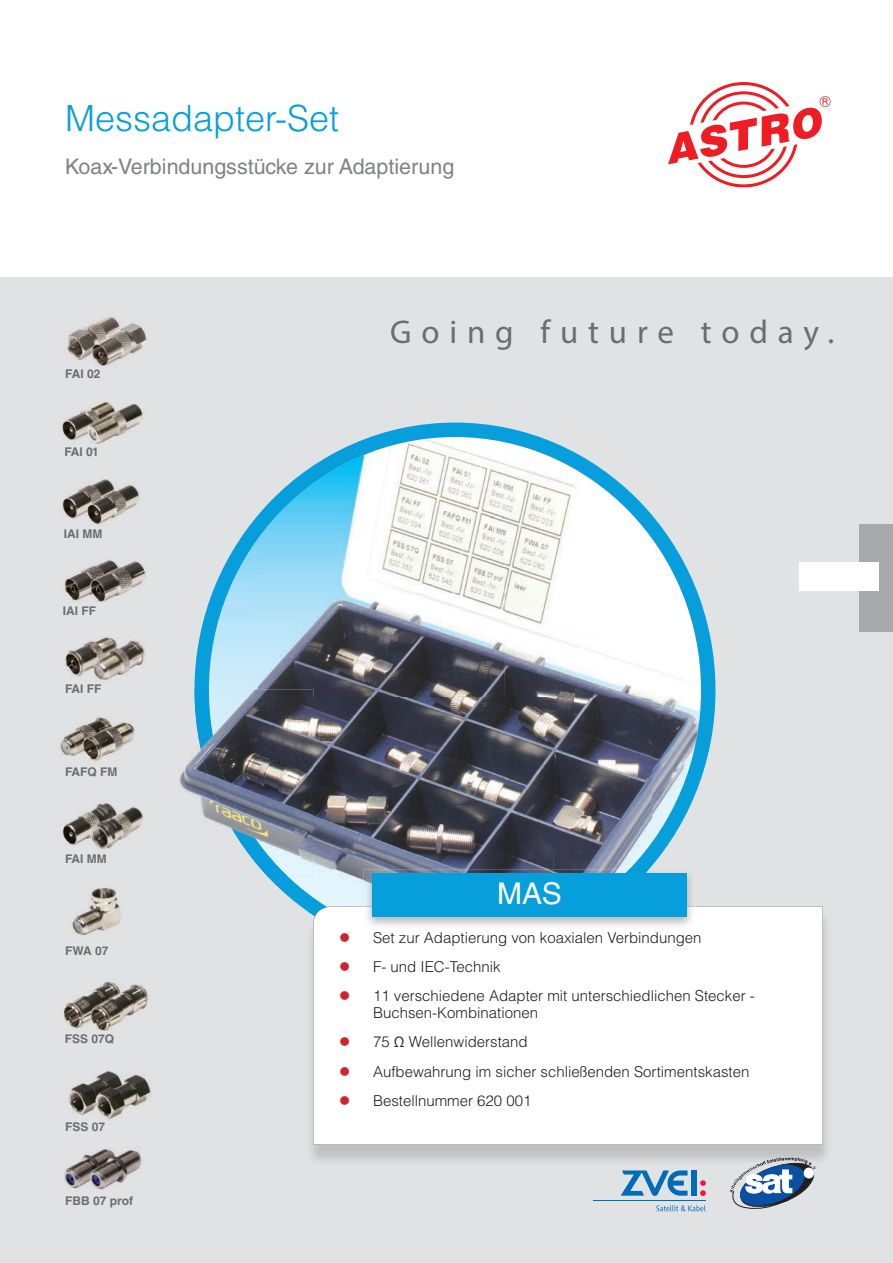
<style>
.page{position:relative;width:893px;height:1263px;background:#fff}
.page>*{position:absolute;margin:0;border:0;box-sizing:border-box;transform-origin:0 0}
.t1{font:300 36px "Helvetica LT Std";color:#069edb}
.t2{font:33px "Myriad Pro";letter-spacing:.3em;color:#6c6d70}
.t3{font:30px "Helvetica LT Std";color:#fff}
.t4{font:21.45px "Helvetica LT Std";color:#808285}
.t5{font:300 15px/16.5px "Helvetica LT Std";color:#231f20}
.t6{font:700 12px "Helvetica LT Std";color:#6c6d70}
.s1{color:#d1232a}
.s2{font-weight:400}
</style>
<div class="page">
<svg style="left:668px;top:82px;width:162px;height:106px"></svg>
<div style="left:0;top:277px;width:893px;height:986px;background:#e1e2e4"></div>
<div style="left:859px;top:524px;width:34px;height:107px;background:#a8a9ad"></div>
<div style="left:799px;top:563px;width:79px;height:27px;background:#fff"></div>
<svg style="left:194px;top:423px;width:521px;height:487px"></svg>
<img style="left:179px;top:756px;width:15px;height:39px">
<img style="left:288px;top:689px;width:25px;height:187px">
<img style="left:194px;top:689px;width:94px;height:187px">
<svg style="left:730px;top:1157px;width:86px;height:52px"></svg>
<svg style="left:306px;top:910px;width:7px;height:5px"></svg>
<div style="left:313px;top:906px;width:510px;height:238px;background:#fff"></div>
<img style="left:649px;top:869px;width:46px;height:37px">
<img style="left:364px;top:869px;width:220px;height:37px">
<img style="left:584px;top:869px;width:65px;height:4px">
<img style="left:364px;top:906px;width:331px;height:23px">
<div style="left:372px;top:873px;width:315px;height:44px;background:#069edb"></div>
<img style="left:66px;top:315px;width:81px;height:52px">
<img style="left:60px;top:479px;width:80px;height:47px">
<img style="left:62px;top:402px;width:83px;height:42px">
<img style="left:64px;top:560px;width:82px;height:42px">
<img style="left:65px;top:637px;width:80px;height:43px">
<img style="left:60px;top:717px;width:75px;height:45px">
<img style="left:62px;top:803px;width:82px;height:46px">
<img style="left:71px;top:887px;width:50px;height:48px">
<img style="left:63px;top:981px;width:87px;height:50px">
<img style="left:66px;top:1070px;width:85px;height:51px">
<img style="left:63px;top:1148px;width:79px;height:42px">
<svg style="left:621px;top:1170px;width:66px;height:26px"></svg>
<div style="left:691px;top:1170px;width:5px;height:26px;background:#006cb7"></div>
<svg style="left:700px;top:1180px;width:6px;height:16px"></svg>
<svg style="left:656px;top:1205px;width:50px;height:6px"></svg>
<hr style="left:593px;top:1200px;width:113px;height:1px;background:#006cb7">
<h1 class="t1" style="left:65px;top:96px;width:276px">Messadapter-Set</h1>
<h3 class="t4" style="left:65px;top:154px;width:391px">Koax-Verbindungsstücke zur Adaptierung</h3>
<p class="t6" style="left:65px;top:366px;width:37px">FAI 02</p>
<p class="t6" style="left:65px;top:445px;width:36px">FAI 01</p>
<p class="t6" style="left:64px;top:526px;width:40px">IAI MM</p>
<p class="t6" style="left:63px;top:603px;width:35px">IAI FF</p>
<p class="t6" style="left:65px;top:681px;width:38px">FAI FF</p>
<p class="t6" style="left:65px;top:765px;width:54px">FAFQ FM</p>
<p class="t6" style="left:65px;top:851px;width:43px">FAI MM</p>
<p class="t6" style="left:65px;top:943px;width:45px">FWA 07</p>
<p class="t6" style="left:65px;top:1032px;width:51px">FSS 07Q</p>
<p class="t6" style="left:65px;top:1119px;width:42px">FSS 07</p>
<p class="t6" style="left:65px;top:1194px;width:69px">FBB 07 prof</p>
<h2 class="t2" style="left:390px;top:311px;width:446px">Going future today.</h2>
<h3 class="t3" style="left:497px;top:876px;width:66px">MAS</h3>
<p class="t5" style="left:339px;top:929px;width:364px"><span class="s1">●</span> Set zur Adaptierung von koaxialen Verbindungen</p>
<p class="t5" style="left:339px;top:958px;width:163px"><span class="s1">●</span> F- und IEC-Technik</p>
<p class="t5" style="left:373px;top:988px;width:383px;text-indent:-34px"><span class="s1">●</span> 11 verschiedene Adapter mit unterschiedlichen Stecker -<br>Buchsen-Kombinationen</p>
<p class="t5" style="left:339px;top:1033px;width:190px"><span class="s1">●</span> 75 <span class="s2">Ω</span> Wellenwiderstand</p>
<p class="t5" style="left:339px;top:1063px;width:412px"><span class="s1">●</span> Aufbewahrung im sicher schließenden Sortimentskasten</p>
<p class="t5" style="left:339px;top:1092px;width:194px"><span class="s1">●</span> Bestellnummer 620 001</p>
</div>
